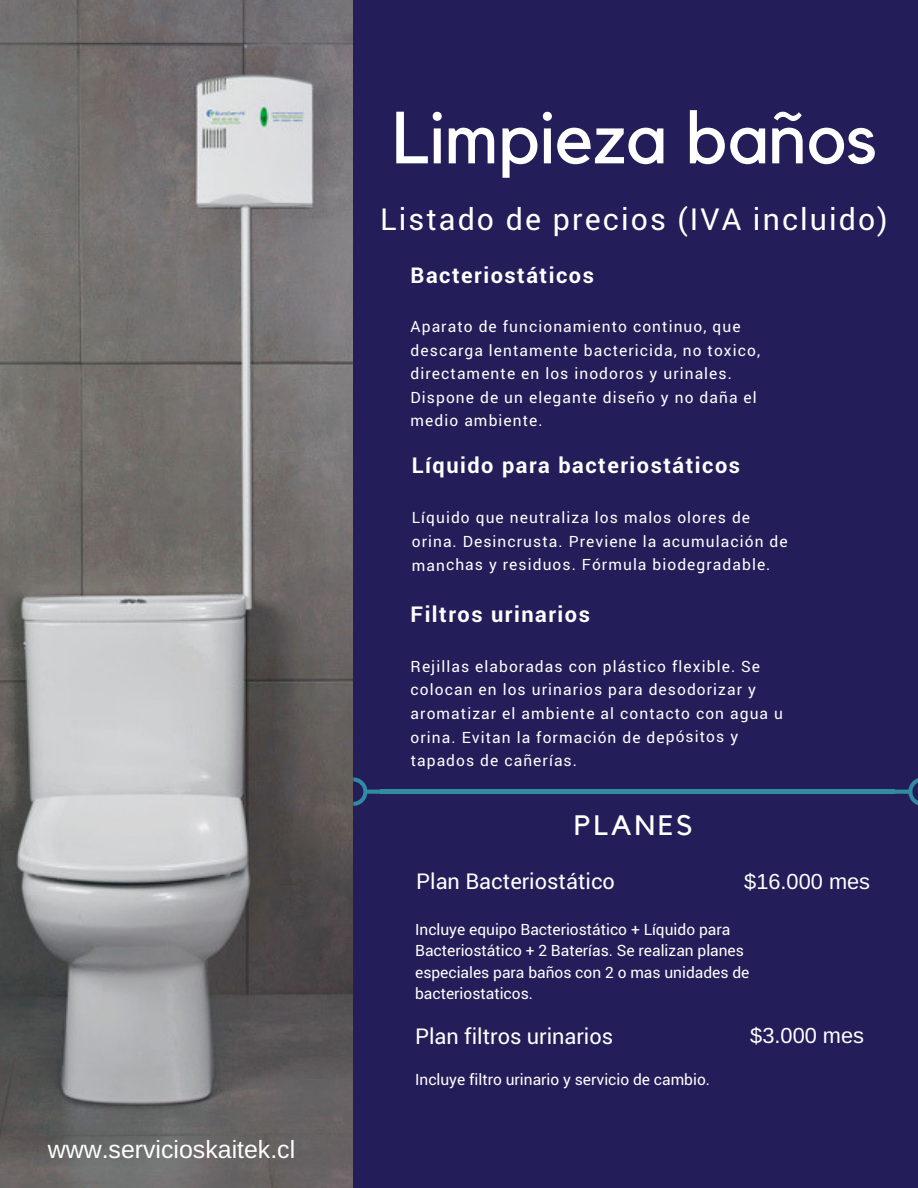
<style>
.page{position:relative;width:918px;height:1188px;background:#231d59}
.page>*{position:absolute;margin:0;border:0;box-sizing:border-box;transform-origin:0 0}
.t1{font:72.9px "Kollektif";color:#fff}
.t2{font:30.3px "Roboto";letter-spacing:.07em;color:#fff}
.t3{font:28.05px "Kollektif";letter-spacing:.11em;color:#fff}
.t4{font:24.9px "Arimo";color:#fff}
.t5{font:700 21.75px "Roboto";letter-spacing:.07em;color:#fff}
.t6{font:21.75px "Roboto";color:#fff}
.t7{font:21.75px "Arimo";color:#fff}
.t8{font:15.6px/23.7px "Roboto";letter-spacing:.07em;color:#fff}
.t9{font:15.6px/21.3px "Roboto";color:#fff}
</style>
<div class="page">
<img style="left:0;top:0;width:352px;height:1188px">
<hr style="left:381px;top:790px;width:514px;height:4px;background:#318ba2">
<svg style="left:893px;top:778px;width:25px;height:27px"></svg>
<svg style="left:353px;top:777px;width:29px;height:29px"></svg>
<h3 class="t4" style="left:48px;top:1135px;width:249px">www.servicioskaitek.cl</h3>
<h1 class="t1" style="left:392px;top:104px;width:487px">Limpieza baños</h1>
<h2 class="t2" style="left:380px;top:198px;width:509px">Listado de precios (IVA incluido)</h2>
<h3 class="t5" style="left:411px;top:260px;width:185px">Bacteriostáticos</h3>
<p class="t8" style="left:411px;top:314px;width:351px">Aparato de funcionamiento continuo, que descarga lentamente bactericida, no toxico, directamente en los inodoros y urinales.<br>Dispone de un elegante diseño y no daña el medio ambiente.</p>
<h3 class="t5" style="left:412px;top:450px;width:330px">Líquido para bacteriostáticos</h3>
<p class="t8" style="left:412px;top:505px;width:377px">Líquido que neutraliza los malos olores de orina. Desincrusta. Previene la acumulación de manchas y residuos. Fórmula biodegradable.</p>
<h3 class="t5" style="left:411px;top:599px;width:181px">Filtros urinarios</h3>
<p class="t8" style="left:411px;top:654px;width:374px">Rejillas elaboradas con plástico flexible. Se colocan en los urinarios para desodorizar y aromatizar el ambiente al contacto con agua u orina. Evitan la formación de depósitos y tapados de cañerías.</p>
<h3 class="t3" style="left:574px;top:812px;width:120px">PLANES</h3>
<h3 class="t6" style="left:416px;top:866px;width:200px">Plan Bacteriostático</h3>
<h3 class="t7" style="left:744px;top:869px;width:127px">$16.000 mes</h3>
<p class="t9" style="left:415px;top:918px;width:336px">Incluye equipo Bacteriostático + Líquido para Bacteriostático + 2 Baterías. Se realizan planes especiales para baños con 2 o mas unidades de bacteriostaticos.</p>
<h3 class="t6" style="left:415px;top:1021px;width:200px">Plan filtros urinarios</h3>
<p class="t9" style="left:415px;top:1068px;width:296px">Incluye filtro urinario y servicio de cambio.</p>
<h3 class="t7" style="left:750px;top:1023px;width:115px">$3.000 mes</h3>
</div>
